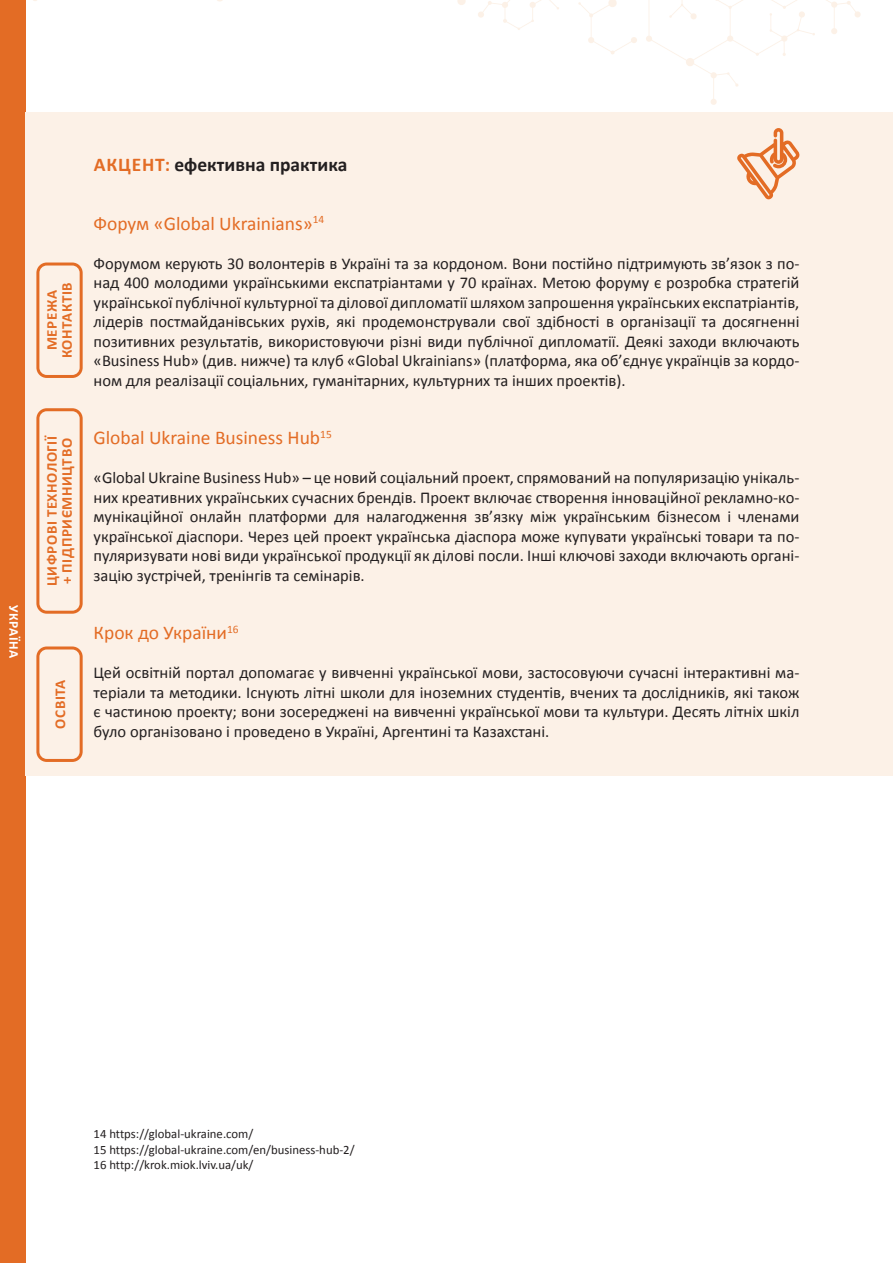
<style>
.page{position:relative;width:893px;height:1263px;background:#fff}
.page>*{position:absolute;margin:0;border:0;box-sizing:border-box;transform-origin:0 0}
.No_Spacing{font:19.5px "Calibri";color:#e36c25}
.t1{font:700 19.5px "Calibri";color:#231f20}
.No_Spacing-2{font:16.5px/19.5px "Calibri";color:#231f20;text-align:justify}
.t2{font:700 15px/15px "Calibri";letter-spacing:.04em;color:#e36c25;text-align:center}
.t3{font:700 13.5px "Calibri";letter-spacing:.04em;color:#fff}
.Footnote{font:12.75px "Calibri";color:#231f20}
.s1{color:#e36c25}
</style>
<div class="page">
<div style="left:0;top:0;width:26px;height:1263px;background:#e36c25"></div>
<svg style="left:578px;top:0;width:59px;height:55px"></svg>
<svg style="left:457px;top:0;width:102px;height:30px"></svg>
<svg style="left:646px;top:0;width:215px;height:105px"></svg>
<div style="left:26px;top:112px;width:867px;height:664px;background:#fcf1e7"></div>
<svg style="left:737px;top:128px;width:63px;height:71px"></svg>
<svg style="left:36px;top:262px;width:47px;height:116px"></svg>
<svg style="left:36px;top:646px;width:47px;height:116px"></svg>
<svg style="left:36px;top:408px;width:47px;height:206px"></svg>
<p class="t3" style="left:22px;top:605px;width:55px;rotate:90deg">УКРАЇНА</p>
<p class="t2" style="left:44px;top:358px;width:78px;rotate:-90deg">МЕРЕЖА<br>КОНТАКТІВ</p>
<p class="t2" style="left:44px;top:586px;width:153px;text-align:left;rotate:-90deg">ЦИФРОВІ ТЕХНОЛОГІЇ + ПІДПРИЄМНИЦТВО</p>
<p class="t2" style="left:52px;top:729px;width:50px;rotate:-90deg">ОСВІТА</p>
<p class="t1" style="left:94px;top:152px;width:255px"><span class="s1">АКЦЕНТ:</span> ефективна практика</p>
<p class="No_Spacing" style="left:94px;top:211px;width:232px">Форум «Global Ukrainians»<sup>14</sup></p>
<p class="No_Spacing-2" style="left:94px;top:252px;width:707px">Форумом керують 30 волонтерів в Україні та за кордоном. Вони постійно підтримують зв’язок з по&shy;над 400 молодими українськими експатріантами у 70 країнах. Метою форуму є розробка стратегій української публічної культурної та ділової дипломатії шляхом запрошення українських експатріантів, лідерів постмайданівських рухів, які продемонстрували свої здібності в організації та досягненні позитивних результатів, використовуючи різні види публічної дипломатії. Деякі заходи включають «Business Hub» (див. нижче) та клуб «Global Ukrainians» (платформа, яка об’єднує українців за кордо&shy;ном для реалізації соціальних, гуманітарних, культурних та інших проектів).</p>
<p class="No_Spacing" style="left:94px;top:425px;width:240px">Global Ukraine Business Hub<sup>15</sup></p>
<p class="No_Spacing-2" style="left:94px;top:467px;width:707px">«Global Ukraine Business Hub» – це новий соціальний проект, спрямований на популяризацію унікаль&shy;них креативних українських сучасних брендів. Проект включає створення інноваційної рекламно-ко&shy;мунікаційної онлайн платформи для налагодження зв’язку між українським бізнесом і членами української діаспори. Через цей проект українська діаспора може купувати українські товари та по&shy;пуляризувати нові види української продукції як ділові посли. Інші ключові заходи включають органі&shy;зацію зустрічей, тренінгів та семінарів.</p>
<p class="No_Spacing" style="left:94px;top:620px;width:147px">Крок до України<sup>16</sup></p>
<p class="No_Spacing-2" style="left:94px;top:662px;width:707px">Цей освітній портал допомагає у вивченні української мови, застосовуючи сучасні інтерактивні ма&shy;теріали та методики. Існують літні школи для іноземних студентів, вчених та дослідників, які також є частиною проекту; вони зосереджені на вивченні української мови та культури. Десять літніх шкіл було організовано і проведено в Україні, Аргентині та Казахстані.</p>
<p class="Footnote" style="left:94px;top:1126px;width:161px">14 https://global-ukraine.com/</p>
<p class="Footnote" style="left:94px;top:1142px;width:263px">15 https://global-ukraine.com/en/business-hub-2/</p>
<p class="Footnote" style="left:94px;top:1157px;width:162px">16 http://krok.miok.lviv.ua/uk/</p>
</div>
